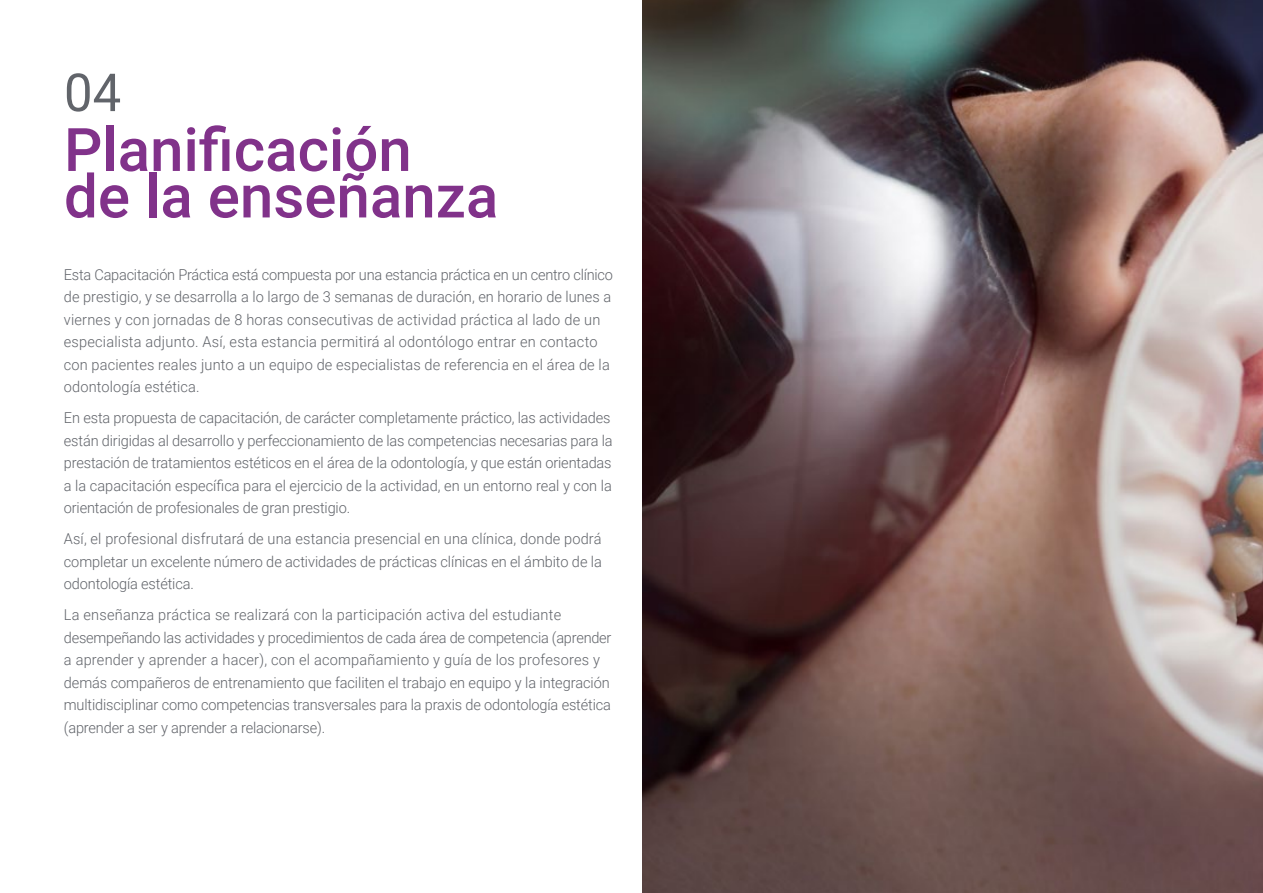
<style>
.page{position:relative;width:1263px;height:893px;background:#fff}
.page>*{position:absolute;margin:0;border:0;box-sizing:border-box;transform-origin:0 0}
.t1{font:500 60px/46.5px "Roboto";color:#81328a}
.t2{font:52.5px "Roboto";color:#61646a}
.t3{font:300 15px/22.5px "Roboto";letter-spacing:-.01em;color:#61646a}
.t4{font:300 15px/22.5px "Roboto";letter-spacing:.01em;color:#61646a}
</style>
<div class="page">
<img style="left:642px;top:0;width:621px;height:893px">
<h2 class="t2" style="left:64px;top:56px;width:59px">04</h2>
<h1 class="t1" style="left:64px;top:124px;width:436px">Planificación<br>de la enseñanza</h1>
<p class="t4" style="left:64px;top:262px;width:551px">Esta Capacitación Práctica está compuesta por una estancia práctica en un centro clínico de prestigio, y se desarrolla a lo largo de 3 semanas de duración, en horario de lunes a viernes y con jornadas de 8 horas consecutivas de actividad práctica al lado de un especialista adjunto. Así, esta estancia permitirá al odontólogo entrar en contacto con pacientes reales junto a un equipo de especialistas de referencia en el área de la odontología estética.</p>
<p class="t3" style="left:64px;top:406px;width:550px">En esta propuesta de capacitación, de carácter completamente práctico, las actividades están dirigidas al desarrollo y perfeccionamiento de las competencias necesarias para la prestación de tratamientos estéticos en el área de la odontología, y que están orientadas a la capacitación específica para el ejercicio de la actividad, en un entorno real y con la orientación de profesionales de gran prestigio.</p>
<p class="t3" style="left:64px;top:527px;width:539px;text-align:justify">Así, el profesional disfrutará de una estancia presencial en una clínica, donde podrá completar un excelente número de actividades de prácticas clínicas en el ámbito de la odontología estética.</p>
<p class="t3" style="left:64px;top:603px;width:549px">La enseñanza práctica se realizará con la participación activa del estudiante desempeñando las actividades y procedimientos de cada área de competencia (aprender a aprender y aprender a hacer), con el acompañamiento y guía de los profesores y demás compañeros de entrenamiento que faciliten el trabajo en equipo y la integración multidisciplinar como competencias transversales para la praxis de odontología estética (aprender a ser y aprender a relacionarse).</p>
</div>
